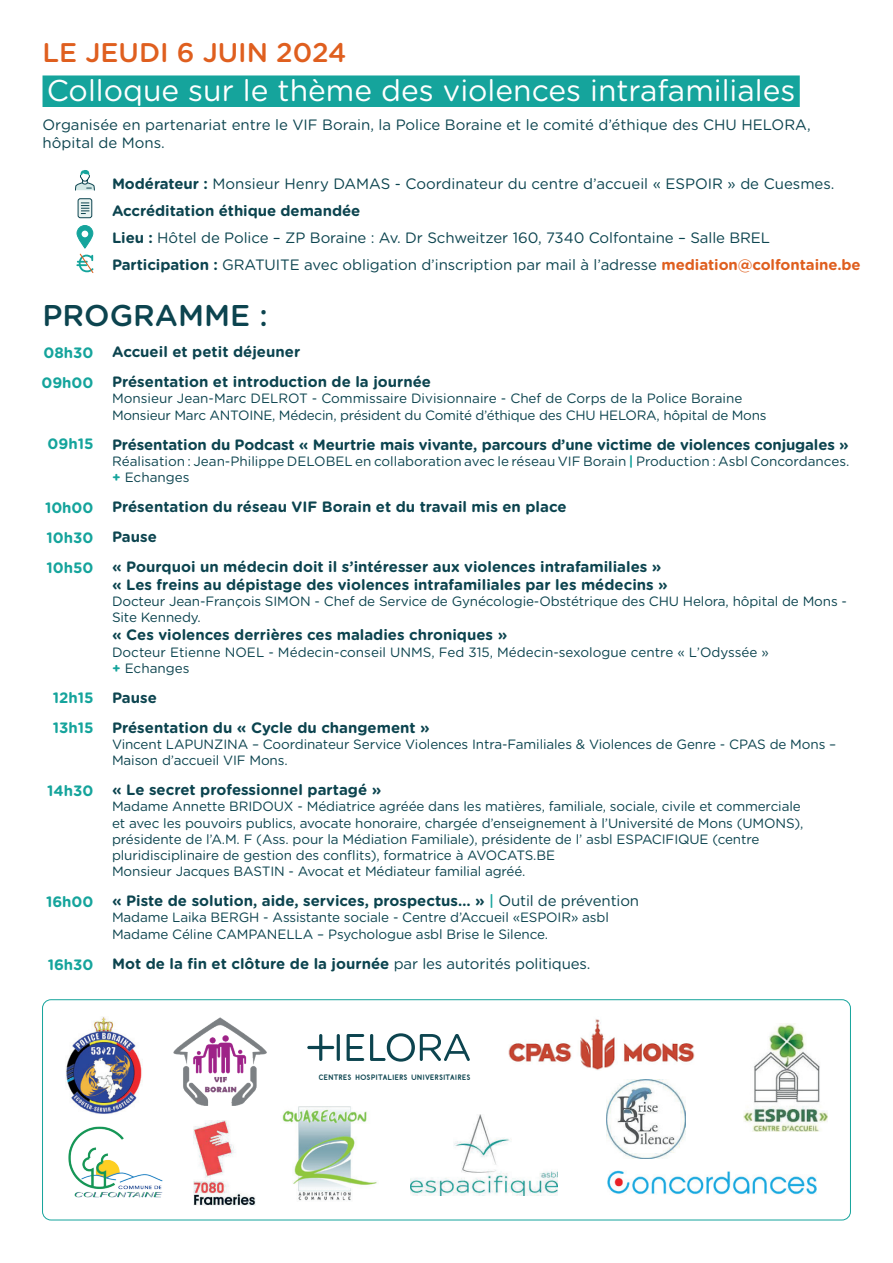
<style>
.page{position:relative;width:893px;height:1263px;background:#fff}
.page>*{position:absolute;margin:0;border:0;box-sizing:border-box;transform-origin:0 0}
.t1{font:30px "Gotham Rounded";color:#fff}
.t2{font:500 30px "Gotham Rounded";color:#0c444f}
.t3{font:500 27px "Gotham Rounded";color:#df5f1f}
.t4{font:700 15px/30px "Gotham Rounded";color:#0c444f}
.t5{font:15px/27px "Gotham Rounded";letter-spacing:-.005em;color:#0c444f}
.t6{font:700 15px/30px "Gotham Rounded";color:#15a49c}
.t7{font:13.5px/16.2px "Gotham Rounded";letter-spacing:-.01em;color:#0c444f}
.t8{font:6.9px "Belgika 5 th";color:#0c444f}
.s1{font-weight:700}
.s2{font-weight:700;color:#df5f1f}
.s3{font-weight:700;color:#15a49c}
.s4{font-weight:500;color:#15a49c}
.s5{font-weight:400}
</style>
<div class="page">
<div style="left:43px;top:75px;width:757px;height:32px;background:#15a49c"></div>
<img style="left:66px;top:1016px;width:77px;height:98px">
<img style="left:173px;top:1017px;width:94px;height:89px">
<svg style="left:347px;top:1034px;width:17px;height:27px"></svg>
<svg style="left:370px;top:1033px;width:100px;height:29px"></svg>
<hr style="left:337px;top:1034px;width:3px;height:27px;background:#0c444f;border-radius:2px">
<svg style="left:307px;top:1034px;width:27px;height:27px"></svg>
<img style="left:508px;top:1019px;width:187px;height:51px">
<img style="left:743px;top:1023px;width:84px;height:109px">
<img style="left:68px;top:1126px;width:95px;height:72px">
<img style="left:193px;top:1120px;width:63px;height:86px">
<img style="left:282px;top:1106px;width:95px;height:95px">
<img style="left:410px;top:1114px;width:148px;height:82px">
<img style="left:607px;top:1171px;width:210px;height:23px">
<img style="left:606px;top:1079px;width:79px;height:80px">
<div style="left:42px;top:999px;width:809px;height:221px;border:1px solid #15a49c;border-radius:9px"></div>
<svg style="left:77px;top:225px;width:16px;height:23px"></svg>
<div style="left:77px;top:225px;width:16px;height:23px;border:1px solid #15a49c;border-radius:8px"></div>
<svg style="left:82px;top:231px;width:6px;height:6px"></svg>
<svg style="left:75px;top:170px;width:20px;height:21px"></svg>
<svg style="left:76px;top:253px;width:18px;height:20px"></svg>
<svg style="left:78px;top:199px;width:14px;height:19px"></svg>
<div style="left:78px;top:198px;width:14px;height:20px;border:1px solid #0c444f;border-radius:2px"></div>
<svg style="left:81px;top:203px;width:8px;height:11px"></svg>
<h2 class="t3" style="left:43px;top:33px;width:305px">LE JEUDI 6 JUIN 2024</h2>
<h1 class="t1" style="left:47px;top:70px;width:750px">Colloque sur le thème des violences intrafamiliales</h1>
<p class="t5" style="left:43px;top:115px;width:770px;line-height:18px">Organisée en partenariat entre le VIF Borain, la Police Boraine et le comité d’éthique des CHU HELORA, hôpital de Mons.</p>
<p class="t5" style="left:112px;top:169px;width:750px"><span class="s1">Modérateur :</span> Monsieur Henry DAMAS - Coordinateur du centre d’accueil « ESPOIR » de Cuesmes.<br><span class="s1">Accréditation éthique demandée<br>Lieu :</span> Hôtel de Police – ZP Boraine : Av. Dr Schweitzer 160, 7340 Colfontaine – Salle BREL <span class="s1">Participation :</span> GRATUITE avec obligation d’inscription par mail à l’adresse <span class="s2">mediation@colfontaine.be</span></p>
<h1 class="t2" style="left:43px;top:294px;width:227px">PROGRAMME :</h1>
<p class="t6" style="left:41px;top:338px;width:54px;line-height:29.2px">08h30<br>09h00</p>
<p class="t6" style="left:48px;top:429px;width:48px">09h15</p>
<p class="t6" style="left:45px;top:492px;width:50px;text-align:justify">10h00<br>10h30<br>10h50</p>
<p class="t6" style="left:53px;top:682px;width:42px">12h15<br>13h15</p>
<p class="t6" style="left:47px;top:775px;width:48px">14h30</p>
<p class="t6" style="left:46px;top:886px;width:49px">16h00</p>
<p class="t6" style="left:48px;top:949px;width:47px">16h30</p>
<p class="t4" style="left:112px;top:336px;width:321px">Accueil et petit déjeuner<br>Présentation et introduction de la journée</p>
<p class="t7" style="left:112px;top:390px;width:656px">Monsieur Jean-Marc DELROT - Commissaire Divisionnaire - Chef de Corps de la Police Boraine<br>Monsieur Marc ANTOINE, Médecin, président du Comité d’éthique des CHU HELORA, hôpital de Mons</p>
<p class="t4" style="left:112px;top:429px;width:738px">Présentation du Podcast « Meurtrie mais vivante, parcours d’une victime de violences conjugales »</p>
<p class="t7" style="left:112px;top:452px;width:739px">Réalisation : Jean-Philippe DELOBEL en collaboration avec le réseau VIF Borain <span class="s3">|</span> Production : Asbl Concordances. <span class="s3">+</span> Echanges</p>
<p class="t4" style="left:112px;top:491px;width:551px">Présentation du réseau VIF Borain et du travail mis en place<br>Pause<br>« Pourquoi un médecin doit il s’intéresser aux violences intrafamiliales »</p>
<p class="t4" style="left:112px;top:569px;width:557px">« Les freins au dépistage des violences intrafamiliales par les médecins »</p>
<p class="t7" style="left:112px;top:593px;width:736px">Docteur Jean-François SIMON - Chef de Service de Gynécologie-Obstétrique des CHU Helora, hôpital de Mons -<br>Site Kennedy.</p>
<p class="t4" style="left:112px;top:619px;width:397px">« Ces violences derrières ces maladies chroniques »</p>
<p class="t7" style="left:112px;top:643px;width:658px">Docteur Etienne NOEL - Médecin-conseil UNMS, Fed 315, Médecin-sexologue centre « L’Odyssée » <span class="s3">+</span> Echanges</p>
<p class="t4" style="left:112px;top:682px;width:319px">Pause<br>Présentation du « Cycle du changement »</p>
<p class="t7" style="left:112px;top:735px;width:726px">Vincent LAPUNZINA – Coordinateur Service Violences Intra-Familiales &amp; Violences de Genre - CPAS de Mons –<br>Maison d’accueil VIF Mons.</p>
<p class="t4" style="left:112px;top:774px;width:271px">« Le secret professionnel partagé »</p>
<p class="t7" style="left:112px;top:798px;width:693px">Madame Annette BRIDOUX - Médiatrice agréée dans les matières, familiale, sociale, civile et commerciale et avec les pouvoirs publics, avocate honoraire, chargée d’enseignement à l’Université de Mons (UMONS), présidente de l’A.M. F (Ass. pour la Médiation Familiale), présidente de l’ asbl ESPACIFIQUE (centre pluridisciplinaire de gestion des conflits), formatrice à AVOCATS.BE<br>Monsieur Jacques BASTIN - Avocat et Médiateur familial agréé.</p>
<p class="t4" style="left:112px;top:885px;width:529px">« Piste de solution, aide, services, prospectus… » <span class="s4">|</span> <span class="s5">Outil de prévention</span></p>
<p class="t7" style="left:112px;top:909px;width:498px">Madame Laika BERGH - Assistante sociale - Centre d’Accueil «ESPOIR» asbl<br>Madame Céline CAMPANELLA – Psychologue asbl Brise le Silence.</p>
<p class="t4" style="left:112px;top:948px;width:480px">Mot de la fin et clôture de la journée <span class="s5">par les autorités politiques.</span></p>
<p class="t8" style="left:318px;top:1073px;width:154px">CENTRES HOSPITALIERS UNIVERSITAIRES</p>
</div>
